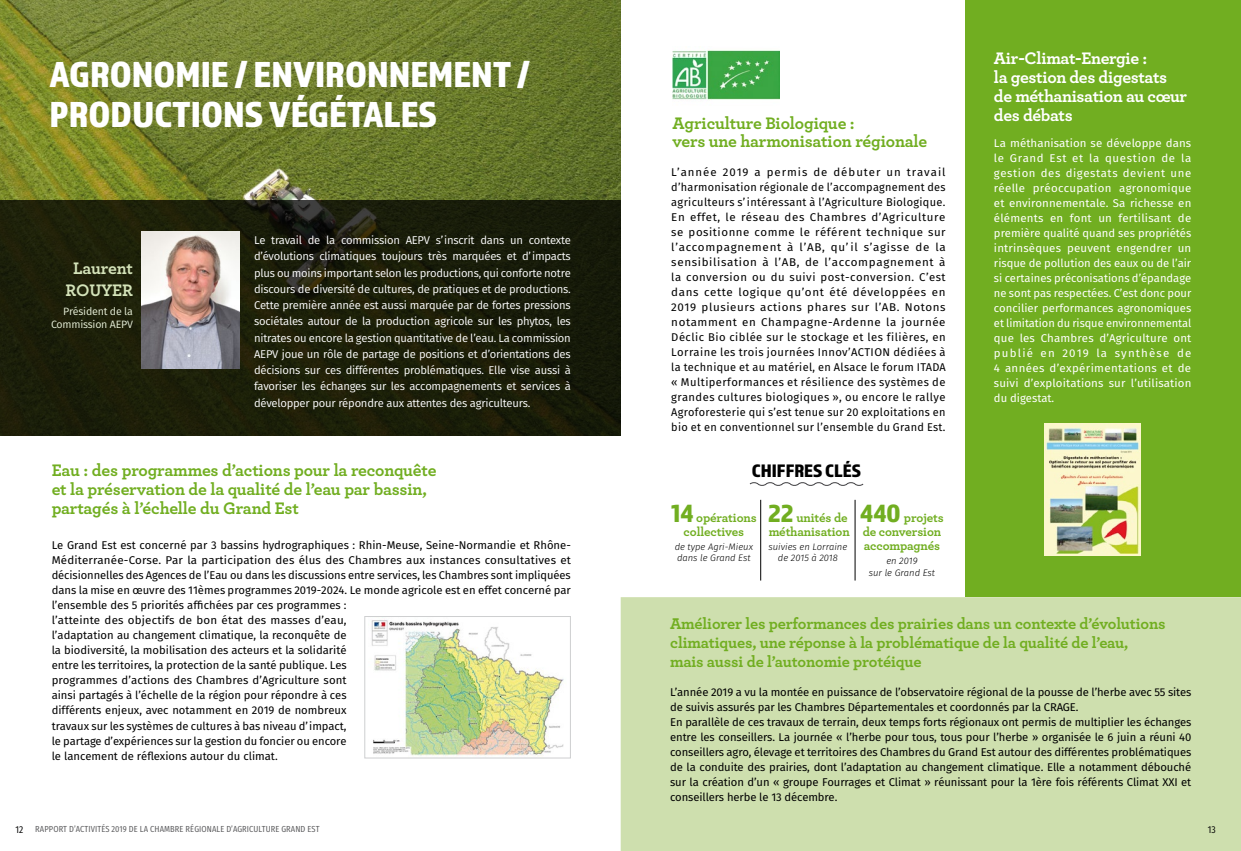
<style>
.page{position:relative;width:1241px;height:851px;background:#fff}
.page>*{position:absolute;margin:0;border:0;box-sizing:border-box;transform-origin:0 0}
.t1{font:37.5px/40px "Almaq Refined";color:#fff}
.t2{font:18.75px "Almaq Refined";color:#000}
.t3{font:700 17.5px/18.8px "Archer";letter-spacing:-.01em;color:#71ae21}
.t4{font:700 17.5px/18.8px "Archer";letter-spacing:-.02em;color:#fff}
.t5{font:700 17.5px/21px "Archer";letter-spacing:-.01em;color:#d4e3b9;text-align:center}
.t6{font:700 16.25px/18.8px "Archer";letter-spacing:-.01em;color:#71ae21}
.t7{font:700 13px/14.1px "Archer";letter-spacing:-.01em;color:#71ae21}
.t8{font:11.25px/15px "Fira Sans";letter-spacing:-.005em;color:#000}
.t9{font:11.25px/16.2px "Fira Sans";letter-spacing:-.02em;color:#fff;text-align:justify}
.t10{font:11.25px/15px "Fira Sans";letter-spacing:.01em;color:#fff;text-align:justify}
.t11{font:10.62px/12.5px "Fira Sans";letter-spacing:-.02em;color:#e7efd8;text-align:right}
.t12{font:10px "Fira Sans Condensed";color:#000}
.t13{font:italic 300 9.38px/11.2px "Fira Sans";color:#000;text-align:center}
.t14{font:8.75px "Fira Sans Condensed";letter-spacing:.01em;color:#58585a}
.s1{font-family:"Almaq Refined";font-weight:400;font-size:25.88px}
.s2{font-size:10px;color:#000}
</style>
<div class="page">
<div style="left:965px;top:0;width:275px;height:596px;background:#71ae21"></div>
<div style="left:620px;top:597px;width:620px;height:253px;background:#cedfae"></div>
<img style="left:1044px;top:423px;width:96px;height:132px">
<img style="left:672px;top:50px;width:107px;height:50px">
<svg style="left:749px;top:482px;width:115px;height:4px"></svg>
<hr style="left:760px;top:499px;width:1px;height:81px;background:#000">
<hr style="left:854px;top:499px;width:1px;height:81px;background:#000">
<img style="left:0;top:0;width:620px;height:199px">
<div style="left:0;top:199px;width:620px;height:236px;background:#1b1e09"></div>
<img style="left:142px;top:231px;width:98px;height:138px">
<img style="left:371px;top:620px;width:193px;height:136px">
<div style="left:364px;top:616px;width:206px;height:142px;border:1px solid #cecfd0"></div>
<h1 class="t1" style="left:49px;top:53px;width:482px">AGRONOMIE / ENVIRONNEMENT /<br>PRODUCTIONS VÉGÉTALES</h1>
<h3 class="t5" style="left:65px;top:257px;width:69px">Laurent<br>ROUYER</h3>
<p class="t11" style="left:51px;top:305px;width:83px">Président de la<br>Commission AEPV</p>
<p class="t9" style="left:254px;top:232px;width:318px">Le travail de la commission AEPV s’inscrit dans un contexte d’évolutions climatiques toujours très marquées et d’impacts plus ou moins important selon les productions, qui conforte notre discours de diversité de cultures, de pratiques et de productions.<br>Cette première année est aussi marquée par de fortes pressions sociétales autour de la production agricole sur les phytos, les nitrates ou encore la gestion quantitative de l’eau. La commission AEPV joue un rôle de partage de positions et d’orientations des décisions sur ces différentes problématiques. Elle vise aussi à favoriser les échanges sur les accompagnements et services à développer pour répondre aux attentes des agriculteurs.</p>
<h3 class="t3" style="left:52px;top:459px;width:386px">Eau : des programmes d’actions pour la reconquête et la préservation de la qualité de l’eau par bassin, partagés à l’échelle du Grand Est</h3>
<p class="t8" style="left:52px;top:537px;width:521px">Le Grand Est est concerné par 3 bassins hydrographiques : Rhin-Meuse, Seine-Normandie et Rhône-Méditerranée-Corse. Par la participation des élus des Chambres aux instances consultatives et décisionnelles des Agences de l’Eau ou dans les discussions entre services, les Chambres sont impliquées dans la mise en œuvre des 11èmes programmes 2019-2024. Le monde agricole est en effet concerné par l’ensemble des 5 priorités affichées par ces programmes :<br>l’atteinte des objectifs de bon état des masses d’eau,<br>l’adaptation au changement climatique, la reconquête de<br>la biodiversité, la mobilisation des acteurs et la solidarité<br>entre les territoires, la protection de la santé publique. Les<br>programmes d’actions des Chambres d’Agriculture sont<br>ainsi partagés à l’échelle de la région pour répondre à ces<br>différents enjeux, avec notamment en 2019 de nombreux<br>travaux sur les systèmes de cultures à bas niveau d’impact,<br>le partage d’expériences sur la gestion du foncier ou encore<br>le lancement de réflexions autour du climat.</p>
<h3 class="t3" style="left:672px;top:112px;width:256px">Agriculture Biologique :<br>vers une harmonisation régionale</h3>
<p class="t8" style="left:671px;top:164px;width:276px;text-align:justify">L’année 2019 a permis de débuter un travail d’harmonisation régionale de l’accompagnement des agriculteurs s’intéressant à l’Agriculture Biologique.<br>En effet, le réseau des Chambres d’Agriculture se positionne comme le référent technique sur l’accompagnement à l’AB, qu’il s’agisse de la sensibilisation à l’AB, de l’accompagnement à la conversion ou du suivi post-conversion. C’est dans cette logique qu’ont été développées en 2019 plusieurs actions phares sur l’AB. Notons notamment en Champagne-Ardenne la journée Déclic Bio ciblée sur le stockage et les filières, en Lorraine les trois journées Innov’ACTION dédiées à la technique et au matériel, en Alsace le forum ITADA « Multiperformances et résilience des systèmes de grandes cultures biologiques », ou encore le rallye Agroforesterie qui s’est tenue sur 20 exploitations en bio et en conventionnel sur l’ensemble du Grand Est.</p>
<h2 class="t2" style="left:751px;top:459px;width:111px">CHIFFRES CLÉS</h2>
<p class="t7" style="left:671px;top:510px;width:87px;text-align:center"><span class="s1">14</span> opérations collectives</p>
<p class="t13" style="left:674px;top:541px;width:80px;text-align:left">de type Agri-Mieux dans le Grand Est</p>
<p class="t7" style="left:768px;top:510px;width:83px"><span class="s1">22</span> unités de méthanisation</p>
<p class="t13" style="left:768px;top:541px;width:80px">suivies en Lorraine de 2015 à 2018</p>
<p class="t7" style="left:860px;top:510px;width:85px"><span class="s1">440</span> projets de conversion accompagnés</p>
<p class="t13" style="left:868px;top:555px;width:68px">en 2019<br>sur le Grand Est</p>
<h3 class="t4" style="left:993px;top:48px;width:195px">Air-Climat-Energie :<br>la gestion des digestats de méthanisation au cœur des débats</h3>
<p class="t10" style="left:993px;top:135px;width:199px">La méthanisation se développe dans le Grand Est et la question de la gestion des digestats devient une réelle préoccupation agronomique et environnementale. Sa richesse en éléments en font un fertilisant de première qualité quand ses propriétés intrinsèques peuvent engendrer un risque de pollution des eaux ou de l’air si certaines préconisations d’épandage ne sont pas respectées. C’est donc pour concilier performances agronomiques et limitation du risque environnemental que les Chambres d’Agriculture ont publié en 2019 la synthèse de 4 années d’expérimentations et de suivi d’exploitations sur l’utilisation du digestat.</p>
<h3 class="t6" style="left:670px;top:613px;width:497px">Améliorer les performances des prairies dans un contexte d’évolutions climatiques, une réponse à la problématique de la qualité de l’eau, mais aussi de l’autonomie protéique</h3>
<p class="t8" style="left:670px;top:683px;width:522px">L’année 2019 a vu la montée en puissance de l’observatoire régional de la pousse de l’herbe avec 55 sites de suivis assurés par les Chambres Départementales et coordonnés par la CRAGE.<br>En parallèle de ces travaux de terrain, deux temps forts régionaux ont permis de multiplier les échanges entre les conseillers. La journée « l’herbe pour tous, tous pour l’herbe » organisée le 6 juin a réuni 40 conseillers agro, élevage et territoires des Chambres du Grand Est autour des différentes problématiques de la conduite des prairies, dont l’adaptation au changement climatique. Elle a notamment débouché sur la création d’un « groupe Fourrages et Climat » réunissant pour la 1ère fois référents Climat XXI et conseillers herbe le 13 décembre.</p>
<p class="t14" style="left:15px;top:821px;width:306px"><span class="s2">12</span> RAPPORT D’ACTIVITÉS 2019 DE LA CHAMBRE RÉGIONALE D’AGRICULTURE GRAND EST</p>
<p class="t12" style="left:1207px;top:819px;width:10px">13</p>
</div>
